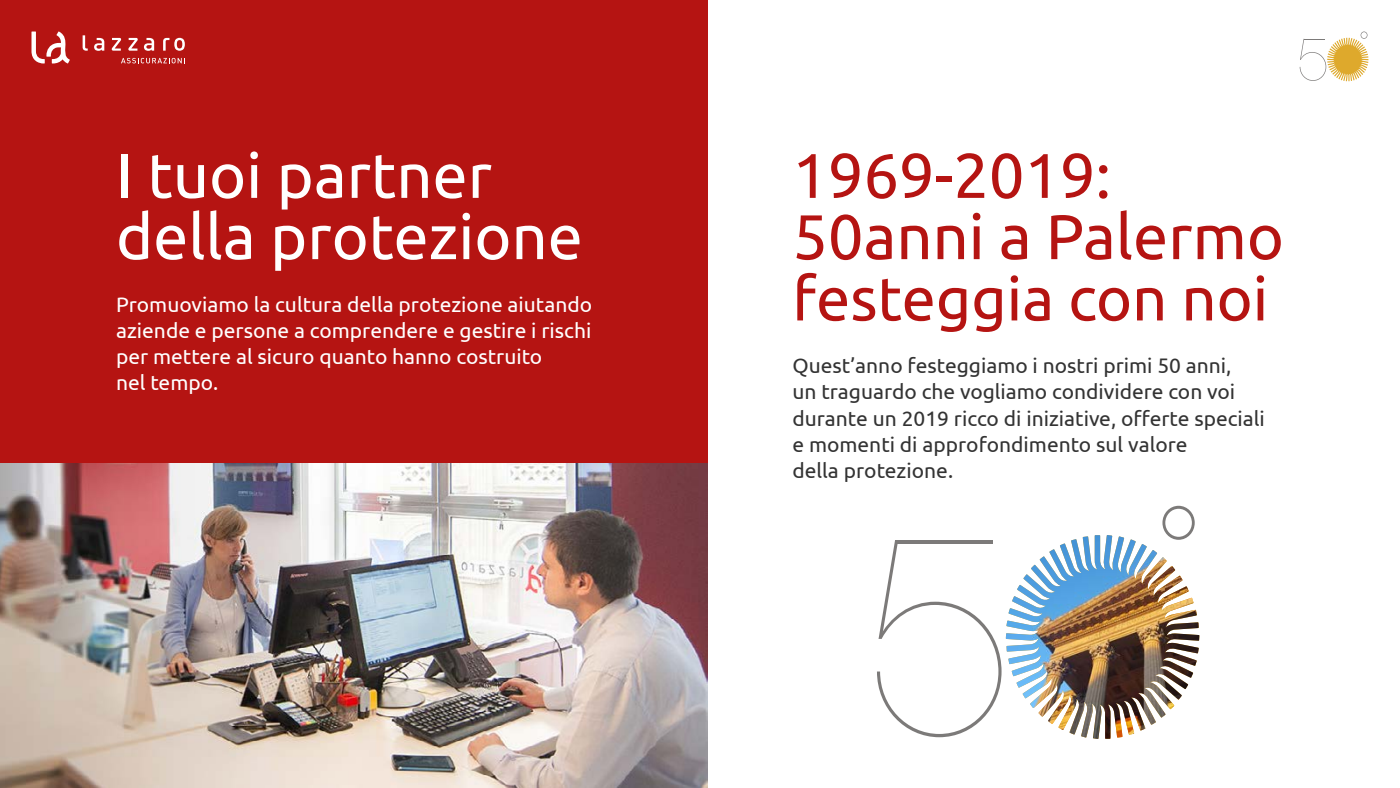
<style>
.page{position:relative;width:1400px;height:788px;background:#fff}
.page>*{position:absolute;margin:0;border:0;box-sizing:border-box;transform-origin:0 0}
.t1{font:63px/61.2px "Ubuntu";color:#fff}
.t2{font:63px/61.2px "Ubuntu";color:#b51412}
.t3{font:61.25px "Ubuntu";color:#b51412}
.t4{font:21px/26.2px "Ubuntu";color:#333}
.t5{font:21px/26.2px "Ubuntu";color:#fff}
</style>
<div class="page">
<div style="left:0;top:0;width:708px;height:463px;background:#b51412"></div>
<img style="left:877px;top:505px;width:322px;height:234px">
<svg style="left:121px;top:58px;width:64px;height:5px"></svg>
<svg style="left:32px;top:31px;width:38px;height:33px"></svg>
<svg style="left:94px;top:38px;width:10px;height:13px"></svg>
<svg style="left:144px;top:38px;width:10px;height:13px"></svg>
<svg style="left:83px;top:35px;width:5px;height:16px"></svg>
<svg style="left:163px;top:38px;width:22px;height:13px"></svg>
<svg style="left:128px;top:38px;width:10px;height:13px"></svg>
<svg style="left:112px;top:38px;width:9px;height:13px"></svg>
<svg style="left:1300px;top:32px;width:69px;height:49px"></svg>
<img style="left:0;top:463px;width:708px;height:325px">
<h1 class="t1" style="left:116px;top:143px;width:468px">I tuoi partner della protezione</h1>
<p class="t5" style="left:116px;top:290px;width:478px">Promuoviamo la cultura della protezione aiutando aziende e persone a comprendere e gestire i rischi per mettere al sicuro quanto hanno costruito<br>nel tempo.</p>
<h1 class="t2" style="left:792px;top:143px;width:493px">1969-2019:<br>50anni a Palermo</h1>
<h2 class="t3" style="left:792px;top:261px;width:477px">festeggia con noi</h2>
<p class="t4" style="left:792px;top:352px;width:474px">Quest’anno festeggiamo i nostri primi 50 anni,<br>un traguardo che vogliamo condividere con voi durante un 2019 ricco di iniziative, offerte speciali e momenti di approfondimento sul valore<br>della protezione.</p>
</div>
